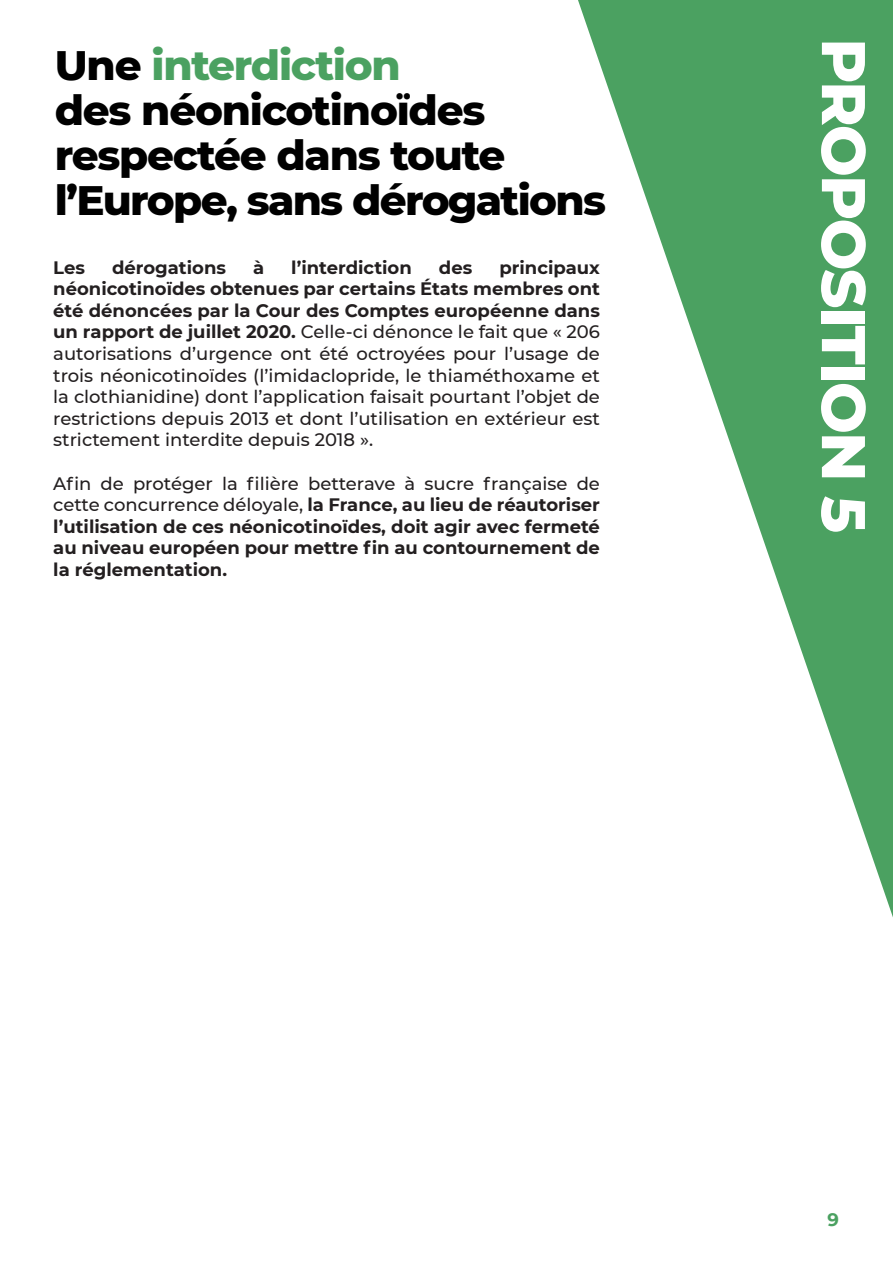
<style>
.page{position:relative;width:893px;height:1263px;background:#fff}
.page>*{position:absolute;margin:0;border:0;box-sizing:border-box;transform-origin:0 0}
.t1{font:800 61.5px "Montserrat";letter-spacing:-.03em;color:#fff}
.t2{font:800 42px/45px "Montserrat";letter-spacing:-.03em;color:#000}
.t3{font:500 18px/21.6px "Montserrat";color:#231f20;text-align:justify}
.t4{font:700 18px/21.6px "Montserrat";color:#231f20;text-align:justify}
.t5{font:700 18px "Montserrat";color:#4ba161}
.s1{color:#4ba161}
.s2{font-weight:700}
.s3{font-weight:500}
</style>
<div class="page">
<svg style="left:578px;top:0;width:315px;height:917px"></svg>
<p class="t2" style="left:55px;top:41px;width:553px">Une <span class="s1">interdiction<br></span>des néonicotinoïdes respectée dans toute l’Europe, sans dérogations</p>
<p class="t4" style="left:53px;top:255px;width:33px">Les</p>
<p class="t4" style="left:112px;top:255px;width:115px">dérogations</p>
<p class="t4" style="left:253px;top:255px;width:13px">à</p>
<p class="t4" style="left:291px;top:255px;width:122px">l’interdiction</p>
<p class="t4" style="left:439px;top:255px;width:35px">des</p>
<p class="t3" style="left:53px;top:256px;width:548px;text-indent:446px"><span class="s2">principaux néonicotinoïdes obtenues par certains États membres ont été dénoncées par la Cour des Comptes européenne dans un rapport de juillet 2020.</span> Celle-ci dénonce le fait que « 206 autorisations d’urgence ont été octroyées pour l’usage de trois néonicotinoïdes (l’imidaclopride, le thiaméthoxame et la clothianidine) dont l’application faisait pourtant l’objet de restrictions depuis 2013 et dont l’utilisation en extérieur est strictement interdite depuis 2018 ».</p>
<p class="t4" style="left:53px;top:471px;width:548px"><span class="s3">Afin de protéger la filière betterave à sucre française de cette concurrence déloyale,</span> la France, au lieu de réautoriser l’utilisation de ces néonicotinoïdes, doit agir avec fermeté au niveau européen pour mettre fin au contournement de la réglementation.</p>
<p class="t1" style="left:889px;top:38px;width:496px;rotate:90deg">PROPOSITION 5</p>
<p class="t5" style="left:827px;top:1207px;width:13px">9</p>
</div>
